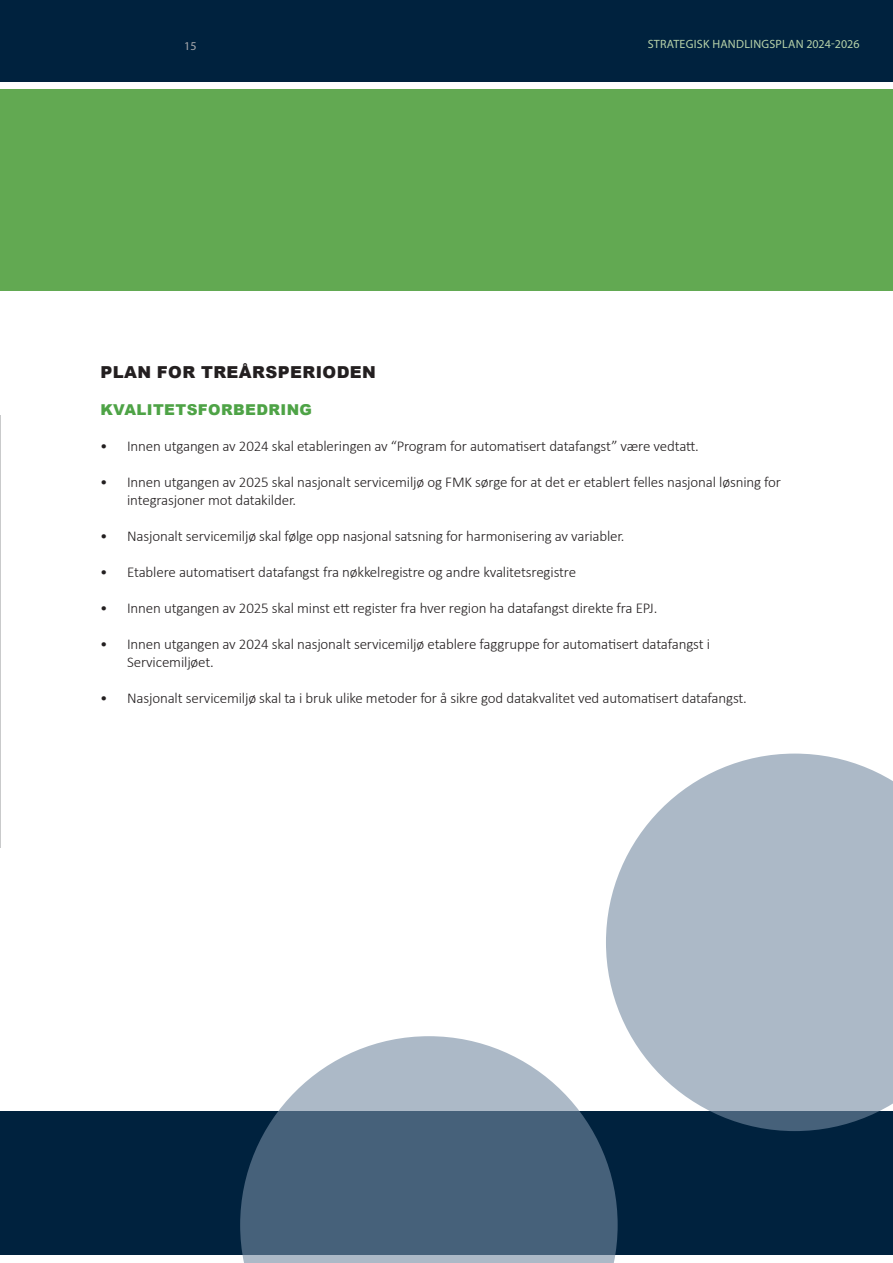
<style>
.page{position:relative;width:893px;height:1263px;background:#fff}
.page>*{position:absolute;margin:0;border:0;box-sizing:border-box;transform-origin:0 0}
.NMS_fakta_brød{font:900 16.5px "Arial";letter-spacing:.025em;color:#231f20}
.t1{font:300 15px/18px "Calibri";letter-spacing:-.01em;color:#231f20}
.NMS_fakta_brød-2{font:900 15px "Arial";letter-spacing:.025em;color:#4ea346}
.t2{font:12px "Myriad Pro";letter-spacing:.02em;color:#b7d2a9}
.t3{font:12px "Myriad Pro";color:#a8a9ad}
</style>
<div class="page">
<div style="left:0;top:0;width:893px;height:82px;background:#00223e"></div>
<div style="left:0;top:1111px;width:893px;height:144px;background:#00223e"></div>
<div style="left:0;top:89px;width:893px;height:202px;background:#62a952"></div>
<hr style="left:0;top:415px;width:1px;height:433px;background:#939598">
<svg style="left:606px;top:753px;width:287px;height:378px;background:#aebbc8"></svg>
<svg style="left:240px;top:1036px;width:378px;height:227px;fill:#46617a"></svg>
<p class="t3" style="left:184px;top:39px;width:14px">15</p>
<p class="t2" style="left:648px;top:36px;width:213px">STRATEGISK HANDLINGSPLAN 2024-2026</p>
<p class="NMS_fakta_brød" style="left:100px;top:360px;width:277px">PLAN FOR TREÅRSPERIODEN</p>
<p class="NMS_fakta_brød-2" style="left:100px;top:399px;width:213px">KVALITETSFORBEDRING</p>
<p class="t1" style="left:100px;top:437px;width:600px">• Innen utgangen av 2024 skal etableringen av “Program for automatisert datafangst” være vedtatt.</p>
<p class="t1" style="left:127px;top:473px;width:655px;text-indent:-27px">• Innen utgangen av 2025 skal nasjonalt servicemiljø og FMK sørge for at det er etablert felles nasjonal løsning for integrasjoner mot datakilder.</p>
<p class="t1" style="left:100px;top:527px;width:526px">• Nasjonalt servicemiljø skal følge opp nasjonal satsning for harmonisering av variabler.</p>
<p class="t1" style="left:100px;top:563px;width:477px">• Etablere automatisert datafangst fra nøkkelregistre og andre kvalitetsregistre</p>
<p class="t1" style="left:100px;top:599px;width:559px">• Innen utgangen av 2025 skal minst ett register fra hver region ha datafangst direkte fra EPJ.</p>
<p class="t1" style="left:127px;top:635px;width:584px;text-indent:-27px">• Innen utgangen av 2024 skal nasjonalt servicemiljø etablere faggruppe for automatisert datafangst i<br>Servicemiljøet.</p>
<p class="t1" style="left:100px;top:689px;width:648px">• Nasjonalt servicemiljø skal ta i bruk ulike metoder for å sikre god datakvalitet ved automatisert datafangst.</p>
</div>
